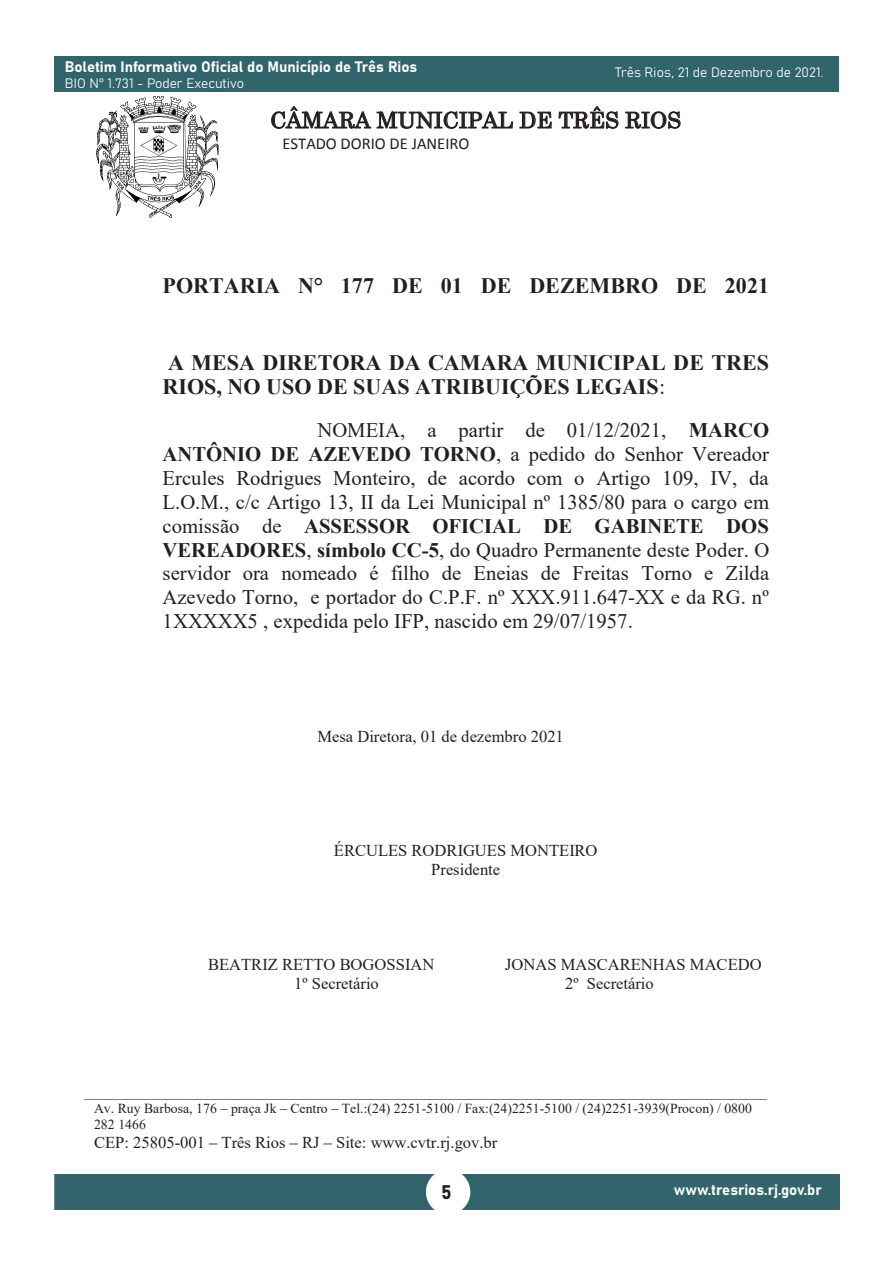
<style>
.page{position:relative;width:893px;height:1263px;background:#fff}
.page>*{position:absolute;margin:0;border:0;box-sizing:border-box;transform-origin:0 0}
.t1{font:700 22.05px/24.9px "Times New Roman";color:#231f20}
.t2{font:22.05px "Century";color:#231f20}
.t3{font:20.7px/23.9px "Times New Roman";color:#231f20;text-align:justify}
.t4{font:19.5px "Bahnschrift";color:#231f20}
.t5{font:16.5px/19px "Times New Roman";color:#231f20;text-align:center}
.t6{font:16.5px "Calibri";color:#231f20}
.t7{font:15px "Bahnschrift";color:#fcfcfc}
.t8{font:13.8px/15.9px "Times New Roman";letter-spacing:.005em;color:#231f20}
.t9{font:13.5px "Bahnschrift";color:#fcfcfc}
.s1{font-weight:400}
.s2{font-weight:700}
</style>
<div class="page">
<div style="left:54px;top:56px;width:785px;height:35px;background:#32646b"></div>
<div style="left:54px;top:1175px;width:785px;height:35px;background:#33646b"></div>
<img style="left:96px;top:96px;width:122px;height:121px">
<p class="t7" style="left:65px;top:56px;width:354px">Boletim Informativo Oficial do Município de Três Rios</p>
<p class="t9" style="left:615px;top:62px;width:210px">Três Rios, 21 de Dezembro de 2021.</p>
<p class="t9" style="left:65px;top:73px;width:181px">BIO N° 1.731 - Poder Executivo</p>
<p class="t2" style="left:270px;top:102px;width:412px">CÂMARA MUNICIPAL DE TRÊS RIOS</p>
<p class="t6" style="left:283px;top:133px;width:188px">ESTADO DORIO DE JANEIRO</p>
<p class="t1" style="left:163px;top:273px;width:608px">PORTARIA N° 177 DE 01 DE DEZEMBRO DE 2021</p>
<p class="t1" style="left:163px;top:349px;width:608px">A MESA DIRETORA DA CAMARA MUNICIPAL DE TRES<br>RIOS, NO USO DE SUAS ATRIBUIÇÕES LEGAIS<span class="s1">:</span></p>
<p class="t3" style="left:163px;top:418px;width:608px;text-indent:155px">NOMEIA, a partir de 01/12/2021, <span class="s2">MARCO ANTÔNIO DE AZEVEDO TORNO</span>, a pedido do Senhor Vereador Ercules Rodrigues Monteiro, de acordo com o Artigo 109, IV, da L.O.M., c/c Artigo 13, II da Lei Municipal nº 1385/80 para o cargo em comissão de <span class="s2">ASSESSOR OFICIAL DE GABINETE DOS VEREADORES</span>, <span class="s2">símbolo CC-5</span>, do Quadro Permanente deste Poder. O servidor ora nomeado é filho de Eneias de Freitas Torno e Zilda Azevedo Torno, e portador do C.P.F. nº XXX.911.647-XX e da RG. nº 1XXXXX5 , expedida pelo IFP, nascido em 29/07/1957.</p>
<p class="t5" style="left:317px;top:726px;width:248px">Mesa Diretora, 01 de dezembro 2021</p>
<p class="t5" style="left:334px;top:840px;width:265px">ÉRCULES RODRIGUES MONTEIRO<br>Presidente</p>
<p class="t5" style="left:208px;top:954px;width:228px">BEATRIZ RETTO BOGOSSIAN</p>
<p class="t5" style="left:505px;top:954px;width:258px">JONAS MASCARENHAS MACEDO</p>
<p class="t5" style="left:294px;top:974px;width:86px">1º Secretário</p>
<p class="t5" style="left:565px;top:974px;width:90px">2º Secretário</p>
<p class="t8" style="left:94px;top:1084px;width:674px;text-indent:-10px">___________________________________________________________________________________________________<br>Av. Ruy Barbosa, 176 – praça Jk – Centro – Tel.:(24) 2251-5100 / Fax:(24)2251-5100 / (24)2251-3939(Procon) / 0800<br>282 1466</p>
<p class="t5" style="left:94px;top:1132px;width:405px">CEP: 25805-001 – Três Rios – RJ – Site: www.cvtr.rj.gov.br</p>
<p class="t4" style="left:441px;top:1178px;width:12px">5</p>
<p class="t7" style="left:674px;top:1178px;width:149px">www.tresrios.rj.gov.br</p>
</div>
